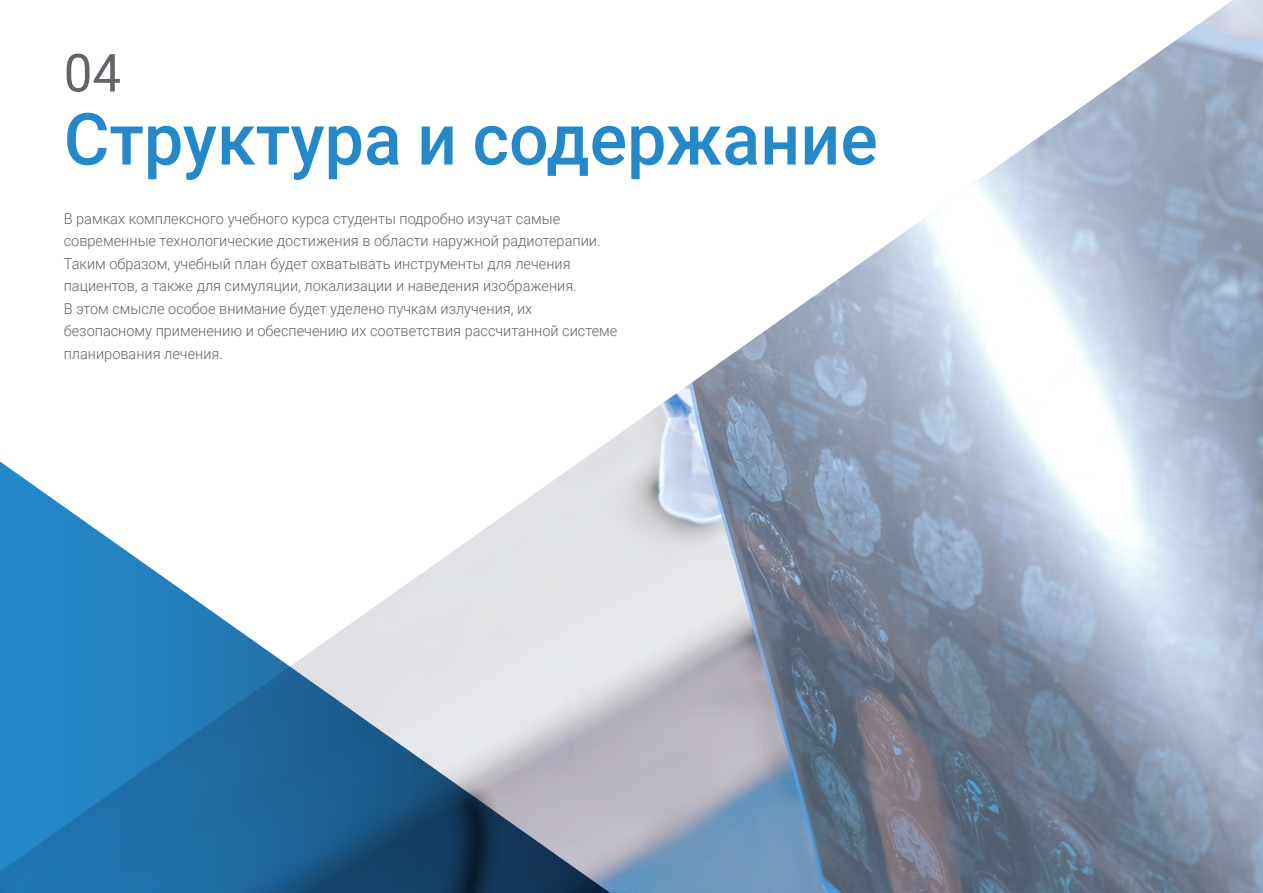
<style>
.page{position:relative;width:1263px;height:893px;background:#fff}
.page>*{position:absolute;margin:0;border:0;box-sizing:border-box;transform-origin:0 0}
.t1{font:500 72px "Roboto";color:#2488c9}
.t2{font:52.5px "Roboto";color:#61646a}
.t3{font:300 15px/22.5px "Roboto";color:#61646a}
</style>
<div class="page">
<img style="left:602px;top:0;width:661px;height:893px">
<svg style="left:0;top:446px;width:640px;height:447px"></svg>
<h2 class="t2" style="left:64px;top:36px;width:59px">04</h2>
<h1 class="t1" style="left:64px;top:89px;width:815px">Структура и содержание</h1>
<p class="t3" style="left:64px;top:207px;width:555px">В рамках комплексного учебного курса студенты подробно изучат самые современные технологические достижения в области наружной радиотерапии.<br>Таким образом, учебный план будет охватывать инструменты для лечения пациентов, а также для симуляции, локализации и наведения изображения.<br>В этом смысле особое внимание будет уделено пучкам излучения, их безопасному применению и обеспечению их соответствия рассчитанной системе планирования лечения.</p>
</div>
